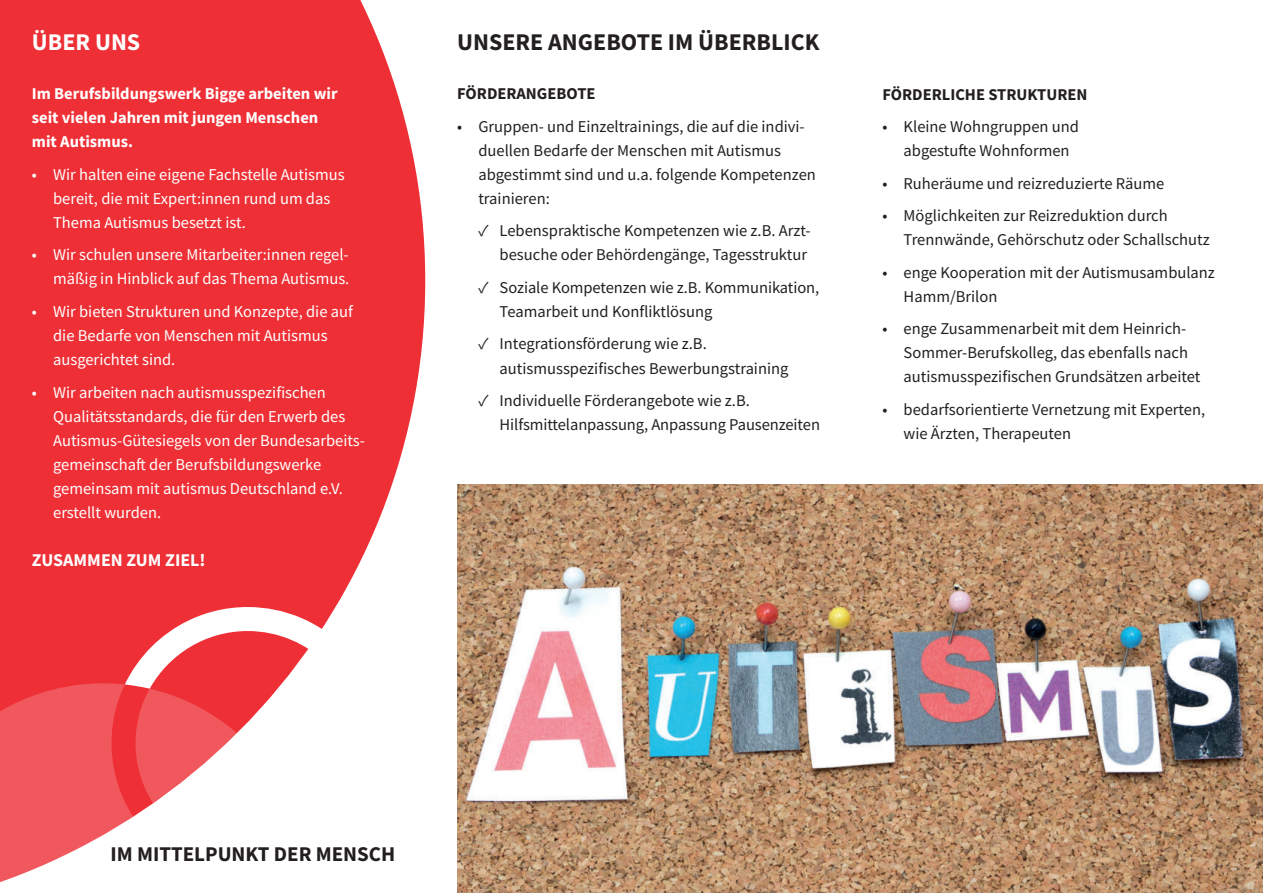
<style>
.page{position:relative;width:1263px;height:893px;background:#fff}
.page>*{position:absolute;margin:0;border:0;box-sizing:border-box;transform-origin:0 0}
.t1{font:700 24px "Source Sans Pro";color:#231f20}
.t2{font:700 24px "Source Sans Pro";color:#fff}
.t3{font:700 21px "Source Sans Pro";color:#231f20}
.t4{font:700 18px "Source Sans Pro";color:#fff}
.t5{font:16.5px/24px "Source Sans Pro";color:#231f20}
.t6{font:16.5px/24px "Source Sans Pro";color:#fff}
.t7{font:700 16.5px/24px "Source Sans Pro";color:#fff}
.t8{font:700 16.5px "Source Sans Pro";color:#231f20}
</style>
<div class="page">
<div style="left:0;top:0;width:425px;height:683px;background:#ee3036"></div>
<svg style="left:0;top:683px;width:125px;height:200px;background:#f26c70"></svg>
<svg style="left:125px;top:607px;width:259px;height:215px"></svg>
<img style="left:457px;top:485px;width:806px;height:408px">
<h1 class="t2" style="left:32px;top:30px;width:110px">ÜBER UNS</h1>
<p class="t7" style="left:32px;top:82px;width:307px">Im Berufsbildungswerk Bigge arbeiten wir seit vielen Jahren mit jungen Menschen mit Autismus.</p>
<p class="t6" style="left:53px;top:163px;width:293px;text-indent:-21px">• Wir halten eine eigene Fachstelle Autismus bereit, die mit Expert:innen rund um das<br>Thema Autismus besetzt ist.</p>
<p class="t6" style="left:32px;top:244px;width:319px;text-align:right">• Wir schulen unsere Mitarbeiter:innen regel&shy;mäßig in Hinblick auf das Thema Autismus.</p>
<p class="t6" style="left:53px;top:300px;width:301px;text-indent:-21px">• Wir bieten Strukturen und Konzepte, die auf die Bedarfe von Menschen mit Autismus ausgerichtet sind.</p>
<p class="t6" style="left:53px;top:380px;width:313px;text-indent:-21px">• Wir arbeiten nach autismusspezifischen Qualitätsstandards, die für den Erwerb des Autismus-Gütesiegels von der Bundesarbeits&shy;gemeinschaft der Berufsbildungswerke gemeinsam mit autismus Deutschland e.V. erstellt wurden.</p>
<p class="t4" style="left:32px;top:551px;width:175px">ZUSAMMEN ZUM ZIEL!</p>
<h1 class="t1" style="left:457px;top:30px;width:364px">UNSERE ANGEBOTE IM ÜBERBLICK</h1>
<p class="t8" style="left:457px;top:86px;width:140px">FÖRDERANGEBOTE</p>
<p class="t5" style="left:478px;top:115px;width:339px;text-indent:-21px">• Gruppen- und Einzeltrainings, die auf die indivi&shy;duellen Bedarfe der Menschen mit Autismus abgestimmt sind und u.a. folgende Kompetenzen trainieren:</p>
<p class="t5" style="left:478px;top:219px;width:334px;text-align:right">✓ Lebenspraktische Kompetenzen wie z.B. Arzt&shy;besuche oder Behördengänge, Tagesstruktur</p>
<p class="t5" style="left:500px;top:275px;width:321px;text-indent:-21px">✓ Soziale Kompetenzen wie z.B. Kommunikation,<br>Teamarbeit und Konfliktlösung</p>
<p class="t5" style="left:500px;top:332px;width:290px;text-indent:-21px">✓ Integrationsförderung wie z.B. autismusspezifisches Bewerbungstraining</p>
<p class="t5" style="left:500px;top:388px;width:322px;text-indent:-21px">✓ Individuelle Förderangebote wie z.B.<br>Hilfsmittelanpassung, Anpassung Pausenzeiten</p>
<p class="t8" style="left:882px;top:86px;width:207px">FÖRDERLICHE STRUKTUREN</p>
<p class="t5" style="left:903px;top:115px;width:177px;text-indent:-21px">• Kleine Wohngruppen und abgestufte Wohnformen</p>
<p class="t5" style="left:882px;top:172px;width:283px">• Ruheräume und reizreduzierte Räume</p>
<p class="t5" style="left:903px;top:204px;width:308px;text-indent:-21px">• Möglichkeiten zur Reizreduktion durch<br>Trennwände, Gehörschutz oder Schallschutz</p>
<p class="t5" style="left:903px;top:261px;width:313px;text-indent:-21px">• enge Kooperation mit der Autismusambulanz<br>Hamm/Brilon</p>
<p class="t5" style="left:903px;top:317px;width:298px;text-indent:-21px">• enge Zusammenarbeit mit dem Heinrich-<br>Sommer-Berufskolleg, das ebenfalls nach autismusspezifischen Grundsätzen arbeitet</p>
<p class="t5" style="left:903px;top:398px;width:303px;text-indent:-21px">• bedarfsorientierte Vernetzung mit Experten, wie Ärzten, Therapeuten</p>
<p class="t3" style="left:111px;top:843px;width:286px">IM MITTELPUNKT DER MENSCH</p>
</div>
